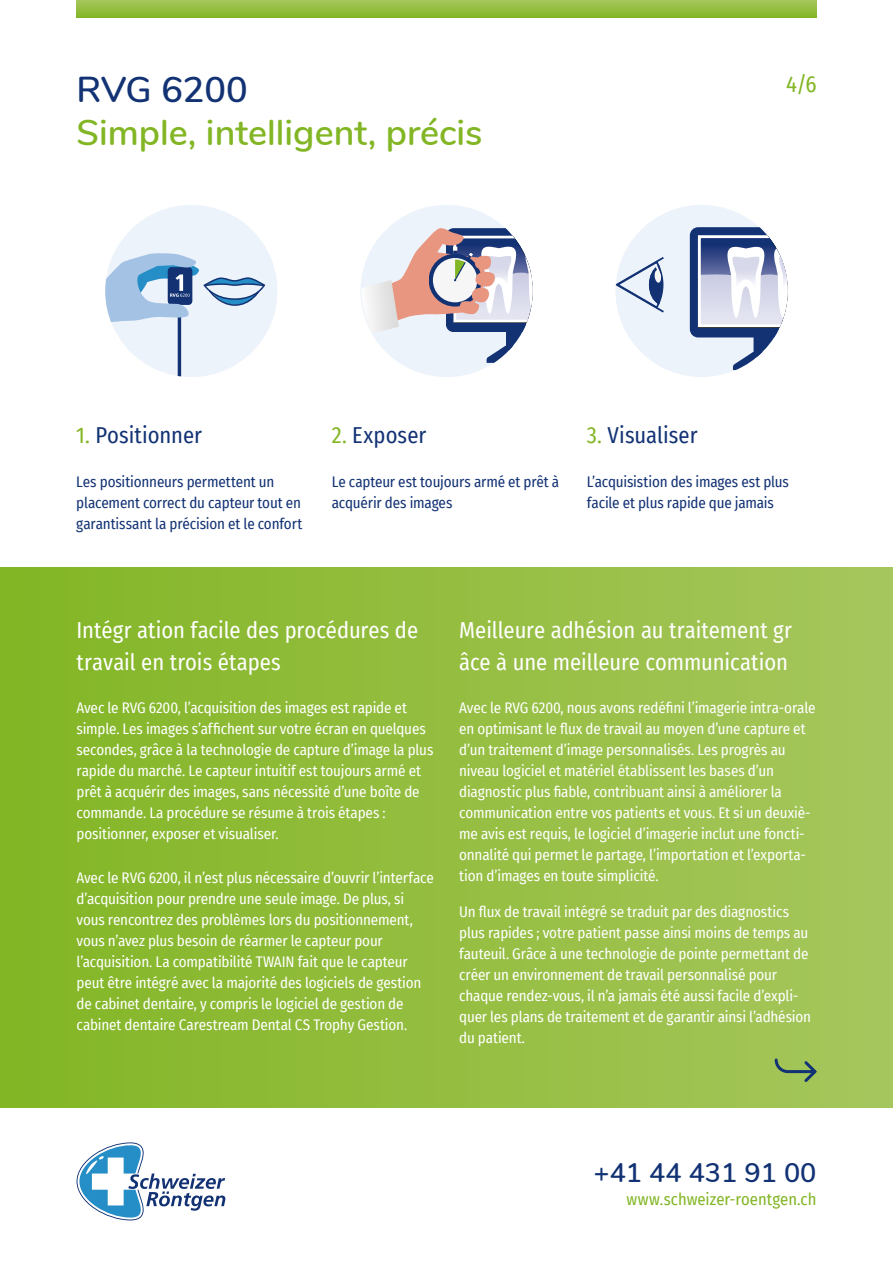
<style>
.page{position:relative;width:893px;height:1263px;background:#fff}
.page>*{position:absolute;margin:0;border:0;box-sizing:border-box;transform-origin:0 0}
.t1{font:600 36px "Nunito";color:#82b624}
.t2{font:600 36px "Nunito";color:#123274}
.t3{font:600 27px "Nunito";color:#123274}
.t4{font:22.5px/31.5px "Fira Sans Condensed";color:#fff}
.t5{font:22.5px "Fira Sans Condensed";color:#123274}
.t6{font:22.5px "Fira Sans Condensed";color:#82b624}
.t7{font:16.5px "Fira Sans Condensed";color:#82b624}
.t8{font:15px/21px "Fira Sans Condensed";letter-spacing:-.01em;color:#fff}
.t9{font:15px/21px "Fira Sans Condensed";letter-spacing:-.01em;color:#123274}
.s1{color:#82b624}
</style>
<div class="page">
<svg style="left:77px;top:1142px;width:148px;height:78px"></svg>
<div style="left:0;top:567px;width:893px;height:541px;background:linear-gradient(to right,#83b624,#a6c65d)"></div>
<div style="left:105px;top:205px;width:172px;height:172px;background:#edf3fa;border-radius:50%"></div>
<hr style="left:178px;top:312px;width:3px;height:65px;background:#123274">
<svg style="left:105px;top:253px;width:160px;height:72px"></svg>
<div style="left:360px;top:205px;width:173px;height:172px;background:#edf3fa;border-radius:50%"></div>
<svg style="left:361px;top:228px;width:172px;height:135px"></svg>
<div style="left:615px;top:205px;width:173px;height:172px;background:#edf3fa;border-radius:50%"></div>
<svg style="left:615px;top:257px;width:49px;height:56px"></svg>
<svg style="left:690px;top:227px;width:98px;height:143px"></svg>
<svg style="left:76px;top:0;width:741px;height:17px;background:#95be42"></svg>
<svg style="left:773px;top:1057px;width:46px;height:28px"></svg>
<h1 class="t2" style="left:77px;top:63px;width:173px">RVG 6200</h1>
<h3 class="t6" style="left:786px;top:67px;width:32px">4/6</h3>
<h1 class="t1" style="left:77px;top:106px;width:407px">Simple, intelligent, précis</h1>
<h3 class="t5" style="left:76px;top:419px;width:127px"><span class="s1">1.</span> Positionner</h3>
<p class="t9" style="left:76px;top:471px;width:227px">Les positionneurs permettent un placement correct du capteur tout en garantissant la précision et le confort</p>
<h3 class="t5" style="left:332px;top:419px;width:96px"><span class="s1">2.</span> Exposer</h3>
<p class="t9" style="left:332px;top:471px;width:229px">Le capteur est toujours armé et prêt à acquérir des images</p>
<h3 class="t5" style="left:587px;top:419px;width:112px"><span class="s1">3.</span> Visualiser</h3>
<p class="t9" style="left:587px;top:471px;width:204px">L’acquisistion des images est plus facile et plus rapide que jamais</p>
<h3 class="t4" style="left:77px;top:614px;width:343px">Intégr ation facile des procédures de travail en trois étapes</h3>
<p class="t8" style="left:77px;top:697px;width:358px">Avec le RVG 6200, l’acquisition des images est rapide et simple. Les images s’affichent sur votre écran en quelques secondes, grâce à la technologie de capture d’image la plus rapide du marché. Le capteur intuitif est toujours armé et prêt à acquérir des images, sans nécessité d’une boîte de commande. La procédure se résume à trois étapes : positionner, exposer et visualiser.</p>
<p class="t8" style="left:77px;top:866px;width:359px">Avec le RVG 6200, il n’est plus nécessaire d’ouvrir l’interface d’acquisition pour prendre une seule image. De plus, si vous rencontrez des problèmes lors du positionnement, vous n’avez plus besoin de réarmer le capteur pour l’acquisition. La compatibilité TWAIN fait que le capteur peut être intégré avec la majorité des logiciels de gestion de cabinet dentaire, y compris le logiciel de gestion de cabinet dentaire Carestream Dental CS Trophy Gestion.</p>
<h3 class="t4" style="left:459px;top:614px;width:334px">Meilleure adhésion au traitement gr âce à une meilleure communication</h3>
<p class="t8" style="left:459px;top:697px;width:358px">Avec le RVG 6200, nous avons redéfini l’imagerie intra-orale en optimisant le flux de travail au moyen d’une capture et d’un traitement d’image personnalisés. Les progrès au niveau logiciel et matériel établissent les bases d’un diagnostic plus fiable, contribuant ainsi à améliorer la communication entre vos patients et vous. Et si un deuxiè&shy;me avis est requis, le logiciel d’imagerie inclut une foncti&shy;onnalité qui permet le partage, l’importation et l’exporta&shy;tion d’images en toute simplicité.</p>
<p class="t8" style="left:459px;top:901px;width:353px">Un flux de travail intégré se traduit par des diagnostics plus rapides ; votre patient passe ainsi moins de temps au fauteuil. Grâce à une technologie de pointe permettant de créer un environnement de travail personnalisé pour chaque rendez-vous, il n’a jamais été aussi facile d’expli&shy;quer les plans de traitement et de garantir ainsi l’adhésion du patient.</p>
<h2 class="t3" style="left:593px;top:1153px;width:224px">+41 44 431 91 00</h2>
<p class="t7" style="left:626px;top:1187px;width:191px">www.schweizer-roentgen.ch</p>
</div>
